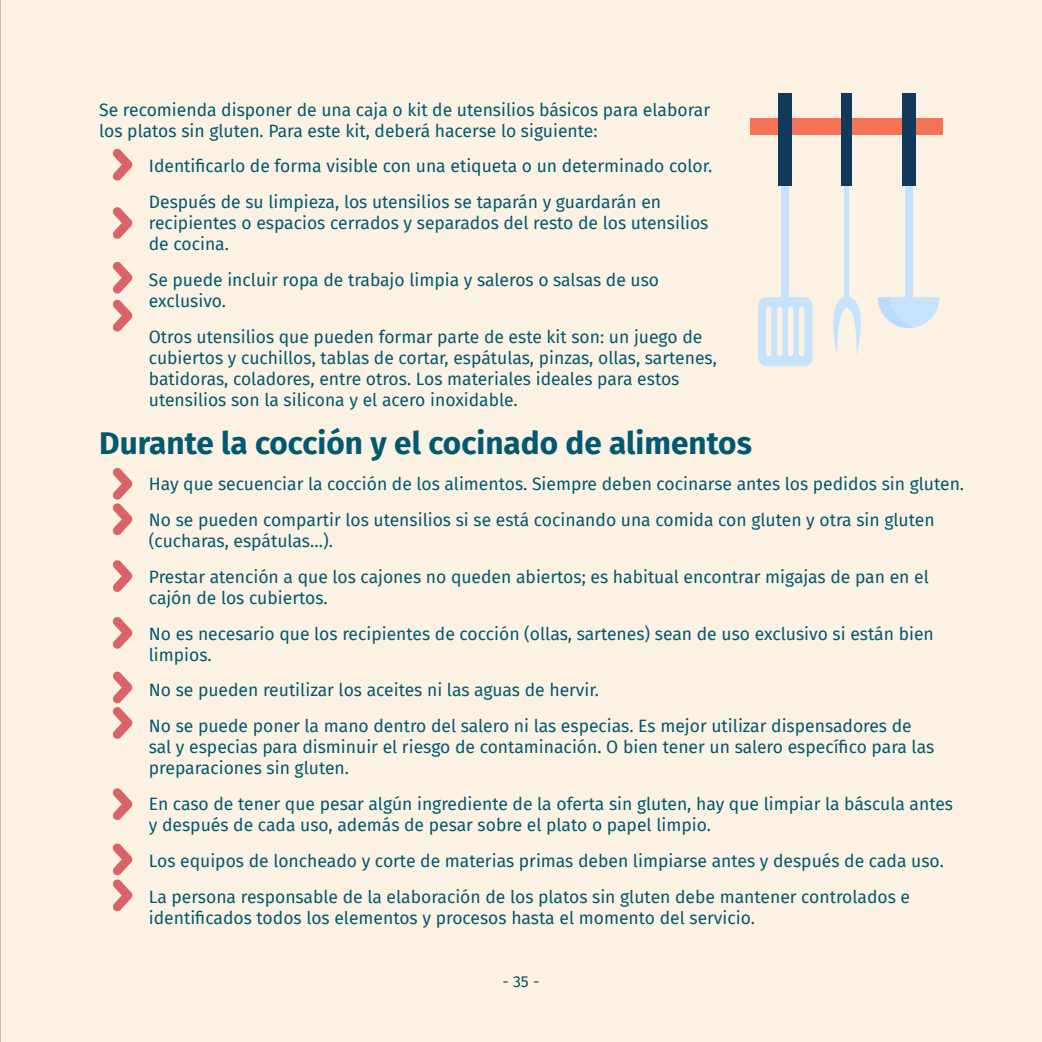
<style>
.page{position:relative;width:1042px;height:1042px;background:#fcf2e3}
.page>*{position:absolute;margin:0;border:0;box-sizing:border-box;transform-origin:0 0}
.t1{font:700 31.5px "Fira Sans";color:#005970}
.t2{font:17.5px/21px "Fira Sans";color:#005970}
.t3{font:15.75px "Fira Sans";color:#034f65}
</style>
<div class="page">
<hr style="left:0;top:0;width:1px;height:1042px;background:#000">
<svg style="left:112px;top:148px;width:20px;height:33px"></svg>
<svg style="left:113px;top:207px;width:19px;height:32px"></svg>
<svg style="left:112px;top:261px;width:20px;height:71px"></svg>
<svg style="left:112px;top:468px;width:20px;height:67px"></svg>
<svg style="left:113px;top:560px;width:19px;height:32px"></svg>
<svg style="left:113px;top:617px;width:19px;height:32px"></svg>
<svg style="left:112px;top:671px;width:20px;height:68px"></svg>
<svg style="left:112px;top:788px;width:20px;height:32px"></svg>
<svg style="left:112px;top:843px;width:20px;height:69px"></svg>
<div style="left:750px;top:118px;width:193px;height:16px;background:#f57359"></div>
<div style="left:781px;top:107px;width:8px;height:195px;background:#c7e3fc"></div>
<div style="left:778px;top:94px;width:14px;height:92px;background:#12385c"></div>
<svg style="left:758px;top:297px;width:54px;height:69px"></svg>
<div style="left:905px;top:107px;width:7px;height:195px;background:#c7e3fc"></div>
<div style="left:902px;top:94px;width:13px;height:92px;background:#12385c"></div>
<hr style="left:845px;top:107px;width:4px;height:195px;background:#c7e3fc">
<div style="left:842px;top:94px;width:10px;height:92px;background:#12385c"></div>
<svg style="left:833px;top:296px;width:28px;height:59px"></svg>
<svg style="left:878px;top:297px;width:61px;height:32px"></svg>
<p class="t2" style="left:99px;top:99px;width:612px">Se recomienda disponer de una caja o kit de utensilios básicos para elaborar los platos sin gluten. Para este kit, deberá hacerse lo siguiente:</p>
<p class="t2" style="left:149px;top:148px;width:565px;line-height:35.9px">Identificarlo de forma visible con una etiqueta o un determinado color.<br>Después de su limpieza, los utensilios se taparán y guardarán en</p>
<p class="t2" style="left:149px;top:212px;width:561px">recipientes o espacios cerrados y separados del resto de los utensilios de cocina.</p>
<p class="t2" style="left:149px;top:269px;width:512px">Se puede incluir ropa de trabajo limpia y saleros o salsas de uso exclusivo.</p>
<p class="t2" style="left:149px;top:326px;width:569px">Otros utensilios que pueden formar parte de este kit son: un juego de cubiertos y cuchillos, tablas de cortar, espátulas, pinzas, ollas, sartenes, batidoras, coladores, entre otros. Los materiales ideales para estos utensilios son la silicona y el acero inoxidable.</p>
<h1 class="t1" style="left:99px;top:416px;width:654px">Durante la cocción y el cocinado de alimentos</h1>
<p class="t2" style="left:149px;top:465px;width:817px;line-height:35.9px">Hay que secuenciar la cocción de los alimentos. Siempre deben cocinarse antes los pedidos sin gluten.<br>No se pueden compartir los utensilios si se está cocinando una comida con gluten y otra sin gluten</p>
<p class="t2" style="left:149px;top:522px;width:781px;line-height:35.9px">(cucharas, espátulas…).<br>Prestar atención a que los cajones no queden abiertos; es habitual encontrar migajas de pan en el</p>
<p class="t2" style="left:149px;top:579px;width:786px;line-height:35.9px">cajón de los cubiertos.<br>No es necesario que los recipientes de cocción (ollas, sartenes) sean de uso exclusivo si están bien</p>
<p class="t2" style="left:149px;top:636px;width:764px;line-height:35.9px">limpios.<br>No se pueden reutilizar los aceites ni las aguas de hervir.<br>No se puede poner la mano dentro del salero ni las especias. Es mejor utilizar dispensadores de</p>
<p class="t2" style="left:149px;top:736px;width:787px">sal y especias para disminuir el riesgo de contaminación. O bien tener un salero específico para las preparaciones sin gluten.</p>
<p class="t2" style="left:149px;top:793px;width:806px">En caso de tener que pesar algún ingrediente de la oferta sin gluten, hay que limpiar la báscula antes y después de cada uso, además de pesar sobre el plato o papel limpio.</p>
<p class="t2" style="left:149px;top:842px;width:796px;line-height:35.9px">Los equipos de loncheado y corte de materias primas deben limpiarse antes y después de cada uso.<br>La persona responsable de la elaboración de los platos sin gluten debe mantener controlados e</p>
<p class="t2" style="left:149px;top:907px;width:608px">identificados todos los elementos y procesos hasta el momento del servicio.</p>
<p class="t3" style="left:502px;top:970px;width:38px">- 35 -</p>
</div>
